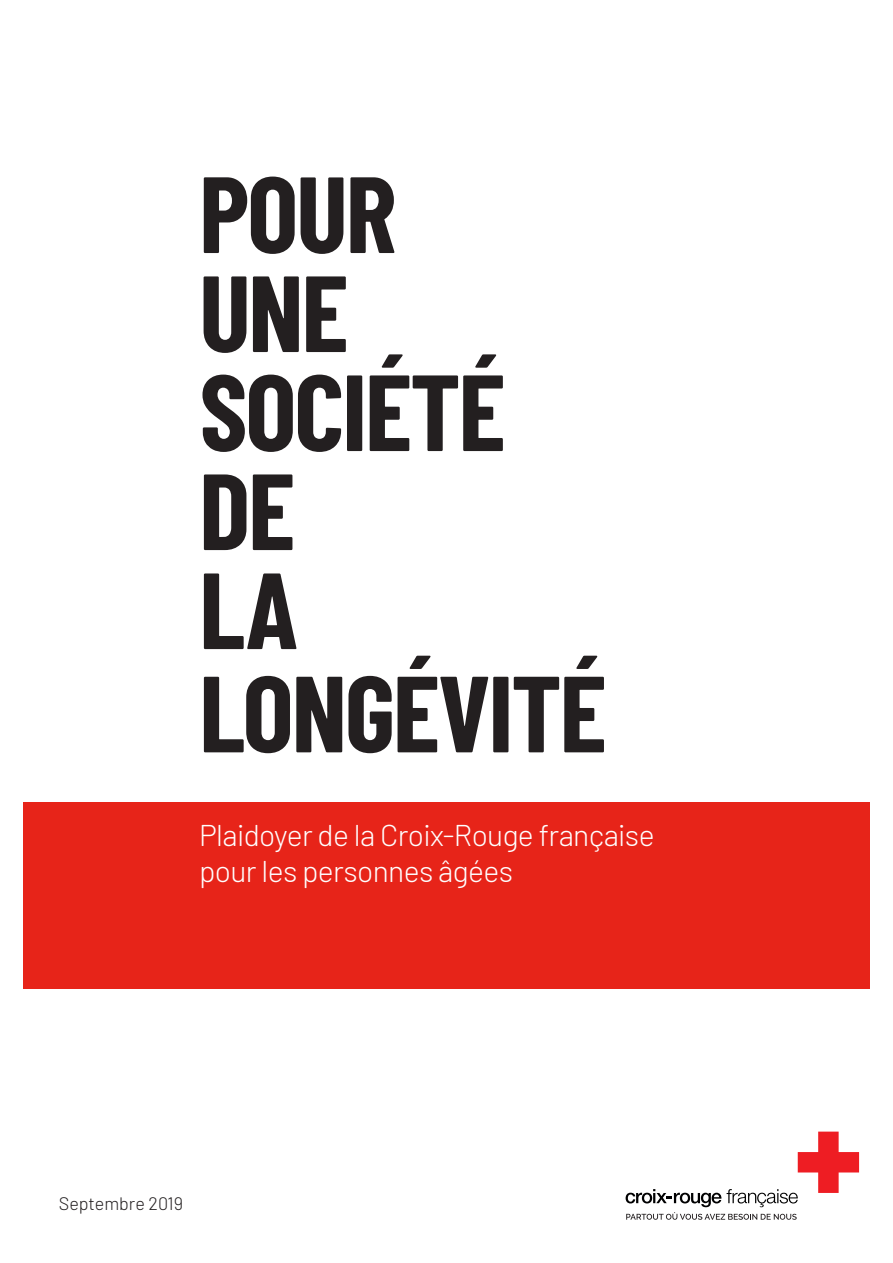
<style>
.page{position:relative;width:893px;height:1263px;background:#fff}
.page>*{position:absolute;margin:0;border:0;box-sizing:border-box;transform-origin:0 0}
.t1{font:700 108px/99px "Barlow Condensed";letter-spacing:-.02em;color:#231f20}
.t2{font:300 30px "Barlow";letter-spacing:-.02em;color:#fff}
.t3{font:300 18px "Barlow";color:#231f20}
</style>
<div class="page">
<svg style="left:626px;top:1131px;width:233px;height:89px"></svg>
<div style="left:23px;top:803px;width:847px;height:186px;background:#e72419"></div>
<p class="t1" style="left:199px;top:162px;width:308px">POUR<br>UNE<br>SOCIÉTÉ<br>DE<br>LA</p>
<p class="t1" style="left:199px;top:661px;width:409px">LONGÉVITÉ</p>
<p class="t2" style="left:199px;top:816px;width:457px">Plaidoyer de la Croix-Rouge française</p>
<p class="t2" style="left:199px;top:852px;width:315px">pour les personnes âgées</p>
<p class="t3" style="left:59px;top:1192px;width:126px">Septembre 2019</p>
</div>
